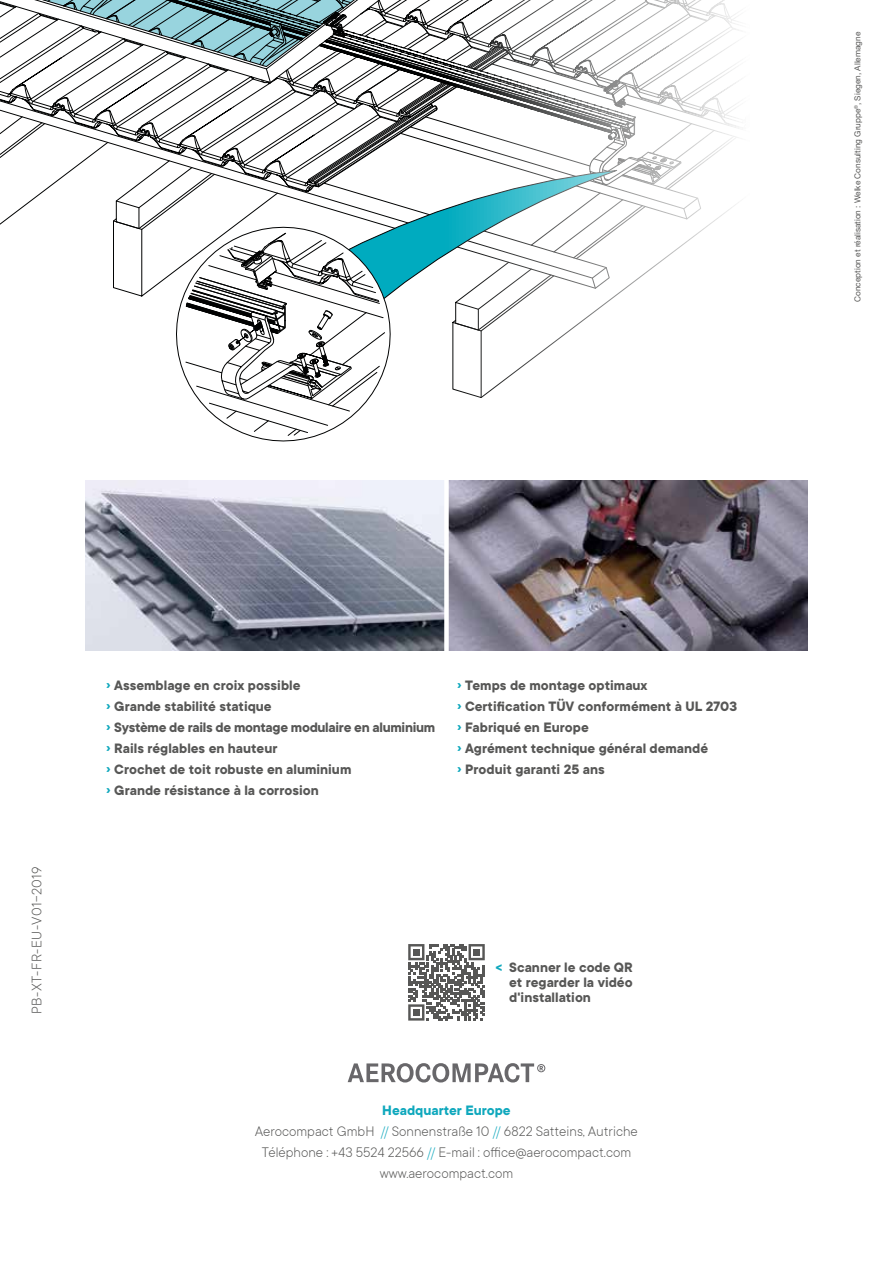
<style>
.page{position:relative;width:893px;height:1263px;background:#fff}
.page>*{position:absolute;margin:0;border:0;box-sizing:border-box;transform-origin:0 0}
.t1{font:700 15px/21px "TT Commons";color:#575756}
.t2{font:300 15px/21px "TT Commons";color:#575756;text-align:center}
.t3{font:300 15px "TT Commons";letter-spacing:.03em;color:#575756}
.t4{font:8.25px "Helvetica Neue LT Pro";color:#575756}
.s1{color:#0fa8bd}
.s2{font-weight:700;color:#0fa8bd}
</style>
<div class="page">
<svg style="left:0;top:0;width:739px;height:398px"></svg>
<svg style="left:176px;top:227px;width:214px;height:214px"></svg>
<img style="left:85px;top:480px;width:723px;height:171px">
<svg style="left:348px;top:1063px;width:197px;height:19px"></svg>
<div style="left:444px;top:474px;width:5px;height:184px;background:#fff"></div>
<svg style="left:408px;top:944px;width:77px;height:76px"></svg>
<div style="left:413px;top:949px;width:7px;height:7px;background:#575756"></div>
<div style="left:473px;top:949px;width:7px;height:7px;background:#575756"></div>
<div style="left:413px;top:1009px;width:7px;height:7px;background:#575756"></div>
<p class="t4" style="left:853px;top:302px;width:271px;rotate:-90deg">Conception et réalisation : Welke Consulting Gruppe<sup>®</sup>, Siegen, Allemagne</p>
<p class="t3" style="left:29px;top:1014px;width:149px;rotate:-90deg">PB-XT-FR-EU-V01-2019</p>
<p class="t1" style="left:106px;top:675px;width:331px"><span class="s1">›</span> Assemblage en croix possible<br><span class="s1">›</span> Grande stabilité statique<br><span class="s1">›</span> Système de rails de montage modulaire en aluminium <span class="s1">›</span> Rails réglables en hauteur<br><span class="s1">›</span> Crochet de toit robuste en aluminium<br><span class="s1">›</span> Grande résistance à la corrosion</p>
<p class="t1" style="left:457px;top:675px;width:282px"><span class="s1">›</span> Temps de montage optimaux<br><span class="s1">›</span> Certification TÜV conformément à UL 2703 <span class="s1">›</span> Fabriqué en Europe<br><span class="s1">›</span> Agrément technique général demandé<br><span class="s1">›</span> Produit garanti 25 ans</p>
<p class="t1" style="left:509px;top:960px;width:125px;line-height:15px;text-align:justify;text-indent:-14px"><span class="s1">&lt;</span> Scanner le code QR et regarder la vidéo d'installation</p>
<p class="t2" style="left:255px;top:1100px;width:384px"><span class="s2">Headquarter Europe<br></span>Aerocompact GmbH <span class="s1">//</span> Sonnenstraße 10 <span class="s1">//</span> 6822 Satteins, Autriche Téléphone : +43 5524 22566 <span class="s1">//</span> E-mail : office@aerocompact.com www.aerocompact.com</p>
</div>
